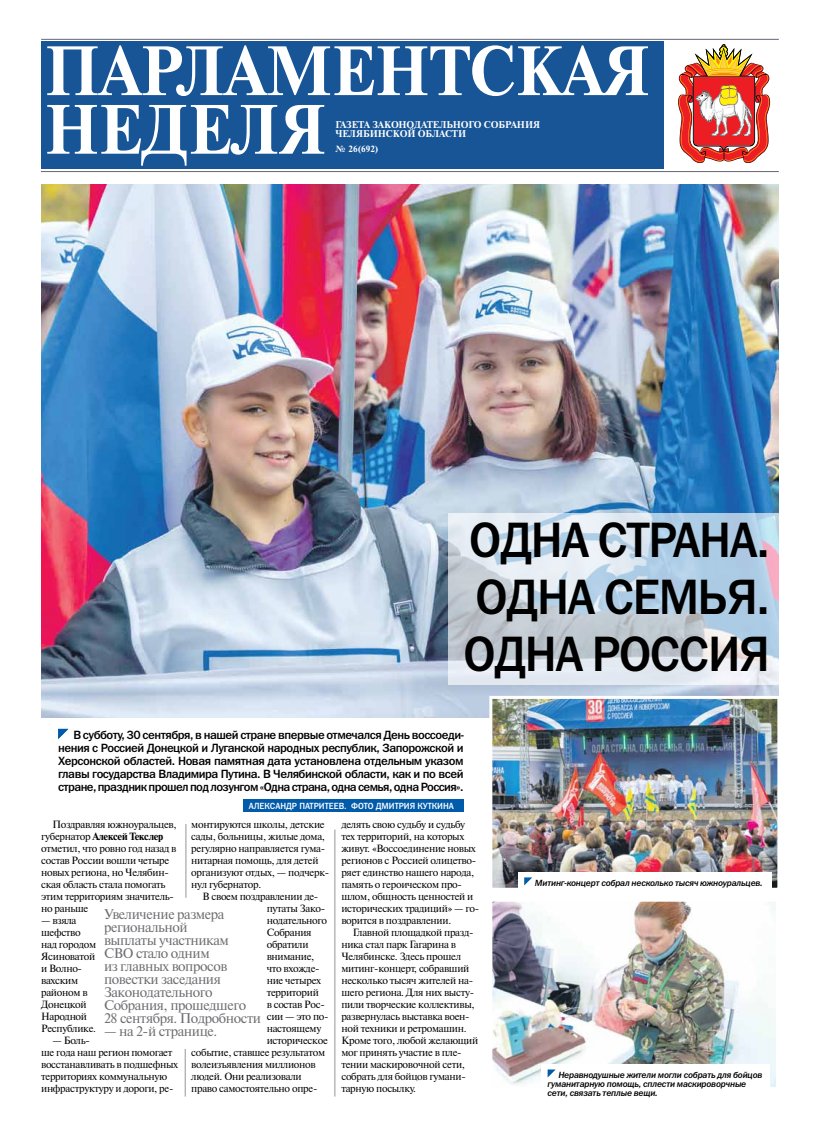
<style>
.page{position:relative;width:820px;height:1134px;background:#fff}
.page>*{position:absolute;margin:0;border:0;box-sizing:border-box;transform-origin:0 0}
.t1{font:700 69.6px/58.6px "Newton C";color:#fff;scale:.95 1}
.t2{font:50px/57px "Franklin Gothic Medium C";letter-spacing:-.03em;color:#000;text-align:justify;scale:.95 1}
.t3{font:14px/13px "Newton C";letter-spacing:-.03em;color:#6d6e71}
.t4{font:12px/13px "Franklin Gothic Medium C";letter-spacing:-.05em;color:#000;text-align:justify}
.t5{font:10.5px/12px "Newton C";letter-spacing:-.03em;color:#000}
.t6{font:700 9.8px "Newton C";color:#fff}
.t7{font:italic 9px/9px "Franklin Gothic Medium C";letter-spacing:-.02em;color:#000}
.t8{font:9px "Franklin Gothic Medium C";color:#fff;scale:.95 1}
.t9{font:700 9px "Newton C";color:#fff}
.s1{font-weight:700}
</style>
<div class="page">
<hr style="left:186px;top:824px;width:1px;height:74px;background:#939598">
<hr style="left:185px;top:1049px;width:1px;height:47px;background:#939598">
<hr style="left:334px;top:829px;width:1px;height:267px;background:#939598">
<div style="left:41px;top:41px;width:622px;height:127px;background:#175597"></div>
<img style="left:678px;top:44px;width:91px;height:119px">
<hr style="left:41px;top:171px;width:737px;height:1px;background:#666577">
<hr style="left:41px;top:39px;width:737px;height:1px;background:#666577">
<div style="left:243px;top:799px;width:220px;height:13px;background:#005baa"></div>
<svg style="left:58px;top:729px;width:10px;height:10px"></svg>
<img style="left:41px;top:185px;width:737px;height:532px">
<img style="left:493px;top:700px;width:283px;height:187px">
<div style="left:489px;top:696px;width:291px;height:195px;border:3px solid #fff"></div>
<svg style="left:448px;top:513px;width:331px;height:172px;background:#c8d6e3"></svg>
<img style="left:493px;top:903px;width:281px;height:183px">
<div style="left:489px;top:899px;width:289px;height:191px;border:3px solid #fff"></div>
<div style="left:518px;top:872px;width:253px;height:22px;background:#fff"></div>
<svg style="left:524px;top:877px;width:8px;height:8px"></svg>
<div style="left:541px;top:1064px;width:228px;height:39px;background:#fff"></div>
<svg style="left:547px;top:1069px;width:8px;height:8px"></svg>
<h1 class="t1" style="left:45px;top:42px;width:638px">ПАРЛАМЕНТСКАЯ<br>НЕДЕЛЯ</h1>
<p class="t6" style="left:335px;top:119px;width:24px">Газета</p>
<p class="t6" style="left:372px;top:119px;width:8px">Зак</p>
<p class="t6" style="left:391px;top:119px;width:31px">онодател</p>
<p class="t6" style="left:446px;top:119px;width:67px">ьного Cобран</p>
<p class="t6" style="left:525px;top:119px;width:14px">ия</p>
<p class="t6" style="left:335px;top:128px;width:15px">Челя</p>
<p class="t6" style="left:363px;top:128px;width:23px">бинск</p>
<p class="t6" style="left:399px;top:128px;width:40px">ой област</p>
<p class="t6" style="left:458px;top:128px;width:10px">и</p>
<p class="t9" style="left:335px;top:144px;width:44px">№ 26(692)</p>
<h2 class="t2" style="left:463px;top:511px;width:324px">Одна страна.<br>Одна семья.<br>Одна Россия</h2>
<p class="t4" style="left:58px;top:728px;width:407px;text-indent:15px">В субботу, 30 сентября, в нашей стране впервые отмечался День воссоеди&shy;нения с Россией Донецкой и Луганской народных республик, Запорожской и Херсонской областей. Новая памятная дата установлена отдельным указом главы государства Владимира Путина. В Челябинской области, как и по всей стране, праздник прошел под лозунгом «Одна страна, одна семья, одна Россия».</p>
<p class="t8" style="left:249px;top:801px;width:154px">Александр Патритеев. Фото ДМИТРИ</p>
<p class="t8" style="left:409px;top:801px;width:26px">Я КУТКИН</p>
<p class="t8" style="left:448px;top:801px;width:7px">А</p>
<p class="t5" style="left:41px;top:818px;width:137px;text-indent:11px">Поздравляя южноуральцев, губернатор <span class="s1">Алексей Текслер </span>отметил, что ровно год назад в состав России вошли четыре новых региона, но Челябин&shy;ская область стала помогать этим территориям значитель&shy;но раньше</p>
<p class="t5" style="left:41px;top:914px;width:56px">— взяла шефство над городом<br>Ясиноватой и Волно&shy;вахским районом в<br>Донецкой<br>Народной<br>Республике.</p>
<p class="t5" style="left:41px;top:1034px;width:138px;text-indent:11px">— Боль-<br>ше года наш регион помогает восстанавливать в подшефных территориях коммунальную инфраструктуру и дороги, ре-</p>
<p class="t5" style="left:191px;top:818px;width:139px">монтируются школы, детские сады, больницы, жилые дома, регулярно направляется гума&shy;нитарная помощь, для детей организуют отдых, — подчерк&shy;нул губернатор.</p>
<p class="t5" style="left:202px;top:890px;width:117px">В своем поздравлении де-</p>
<p class="t5" style="left:266px;top:902px;width:60px">путаты Зако-</p>
<p class="t5" style="left:266px;top:914px;width:62px">нодательного</p>
<p class="t5" style="left:266px;top:926px;width:46px">Собрания</p>
<p class="t5" style="left:266px;top:938px;width:43px">обратили</p>
<p class="t5" style="left:266px;top:950px;width:49px">внимание,</p>
<p class="t5" style="left:266px;top:962px;width:54px">что вхожде-</p>
<p class="t5" style="left:266px;top:974px;width:56px">ние четырех</p>
<p class="t5" style="left:266px;top:986px;width:54px">территорий</p>
<p class="t5" style="left:266px;top:999px;width:60px">в состав Рос-</p>
<p class="t5" style="left:266px;top:1011px;width:63px">сии — это по-</p>
<p class="t5" style="left:266px;top:1023px;width:56px">настоящему</p>
<p class="t5" style="left:266px;top:1035px;width:63px">историческое</p>
<p class="t5" style="left:191px;top:1047px;width:135px">событие, ставшее результатом</p>
<p class="t5" style="left:191px;top:1059px;width:126px">волеизъявления миллионов</p>
<p class="t5" style="left:191px;top:1071px;width:112px">людей. Они реализовали</p>
<p class="t5" style="left:191px;top:1083px;width:128px">право самостоятельно опре-</p>
<h3 class="t3" style="left:104px;top:908px;width:158px">Увеличение размера региональной<br>выплаты участникам<br>СВО стало одним<br>из главных вопросов повестки заседания<br>Законодательного<br>Собрания, прошедшего<br>28 сентября. Подробности</h3>
<h3 class="t3" style="left:104px;top:1025px;width:115px">— на 2-й странице.</h3>
<p class="t5" style="left:341px;top:819px;width:139px">делять свою судьбу и судьбу тех территорий, на которых живут. «Воссоединение новых регионов с Россией олицетво&shy;ряет единство нашего народа, память о героическом про&shy;шлом, общность ценностей и исторических традиций» — го&shy;ворится в поздравлении.</p>
<p class="t5" style="left:341px;top:927px;width:138px;text-indent:11px">Главной площадкой празд&shy;ника стал парк Гагарина в<br>Челябинске. Здесь прошел митинг-концерт, собравший несколько тысяч жителей на&shy;шего региона. Для них высту&shy;пили творческие коллективы, развернулась выставка воен&shy;ной техники и ретромашин.<br>Кроме того, любой желающий мог принять участие в пле&shy;тении маскировочной сети, собрать для бойцов гумани&shy;тарную посылку.</p>
<p class="t7" style="left:534px;top:878px;width:229px">Митинг-концерт собрал несколько тысяч южноуральцев.</p>
<p class="t7" style="left:547px;top:1070px;width:216px;text-indent:11px">Неравнодушные жители могли собрать для бойцов гуманитарную помощь, сплести маскироворчные сети, связать теплые вещи.</p>
</div>
